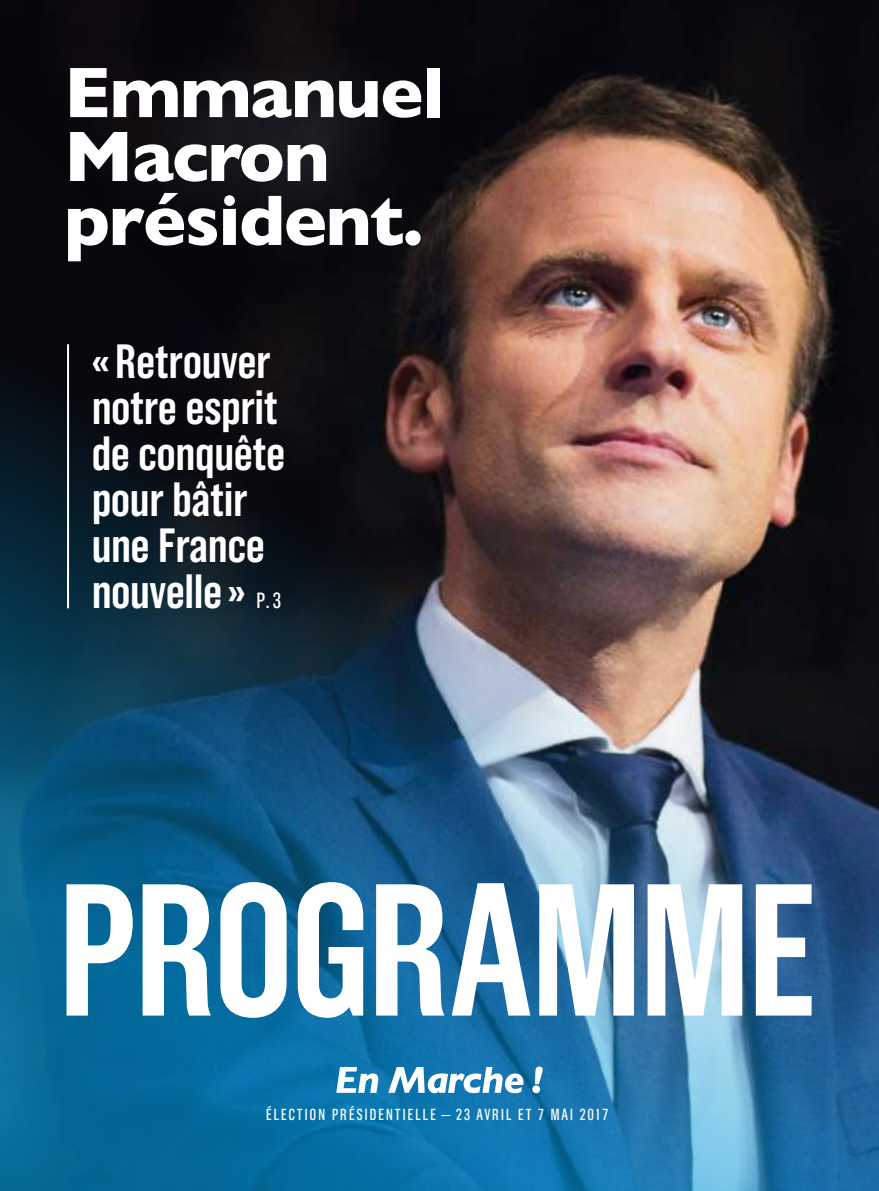
<style>
.page{position:relative;width:879px;height:1191px;background:#fff}
.page>*{position:absolute;margin:0;border:0;box-sizing:border-box;transform-origin:0 0}
.t1{font:600 187.4px "Grotzec Head Condensed";letter-spacing:-.03em;color:#fff}
.t2{font:600 48px/46px "Grotzec Head Condensed";letter-spacing:-.01em;color:#fff}
.t3{font:16px "Grotzec Head Condensed";letter-spacing:.1em;color:#fff}
.s1{font-weight:400;font-size:22px}
</style>
<div class="page">
<img style="left:0;top:0;width:879px;height:1191px">
<svg style="left:70px;top:68px;width:37px;height:49px"></svg>
<svg style="left:114px;top:80px;width:64px;height:37px"></svg>
<svg style="left:184px;top:80px;width:149px;height:38px"></svg>
<svg style="left:339px;top:80px;width:82px;height:38px"></svg>
<div style="left:427px;top:68px;width:12px;height:49px;background:#fff"></div>
<svg style="left:70px;top:132px;width:57px;height:49px"></svg>
<svg style="left:135px;top:144px;width:147px;height:38px"></svg>
<svg style="left:288px;top:144px;width:38px;height:37px"></svg>
<svg style="left:68px;top:193px;width:149px;height:68px"></svg>
<svg style="left:223px;top:195px;width:13px;height:50px"></svg>
<svg style="left:242px;top:196px;width:178px;height:49px"></svg>
<svg style="left:336px;top:1067px;width:42px;height:25px"></svg>
<svg style="left:388px;top:1067px;width:135px;height:26px"></svg>
<svg style="left:532px;top:1066px;width:11px;height:27px"></svg>
<hr style="left:67px;top:344px;width:2px;height:264px;background:#fff">
<p class="t2" style="left:92px;top:337px;width:195px">«Retrouver notre esprit de conquête pour bâtir une France nouvelle » <span class="s1">P.3</span></p>
<h1 class="t1" style="left:56px;top:843px;width:763px">PROGRAMME</h1>
<p class="t3" style="left:266px;top:1104px;width:344px">ÉLECTION PRÉSIDENTIELLE — 23 AVRIL ET 7 MAI 2017</p>
</div>
